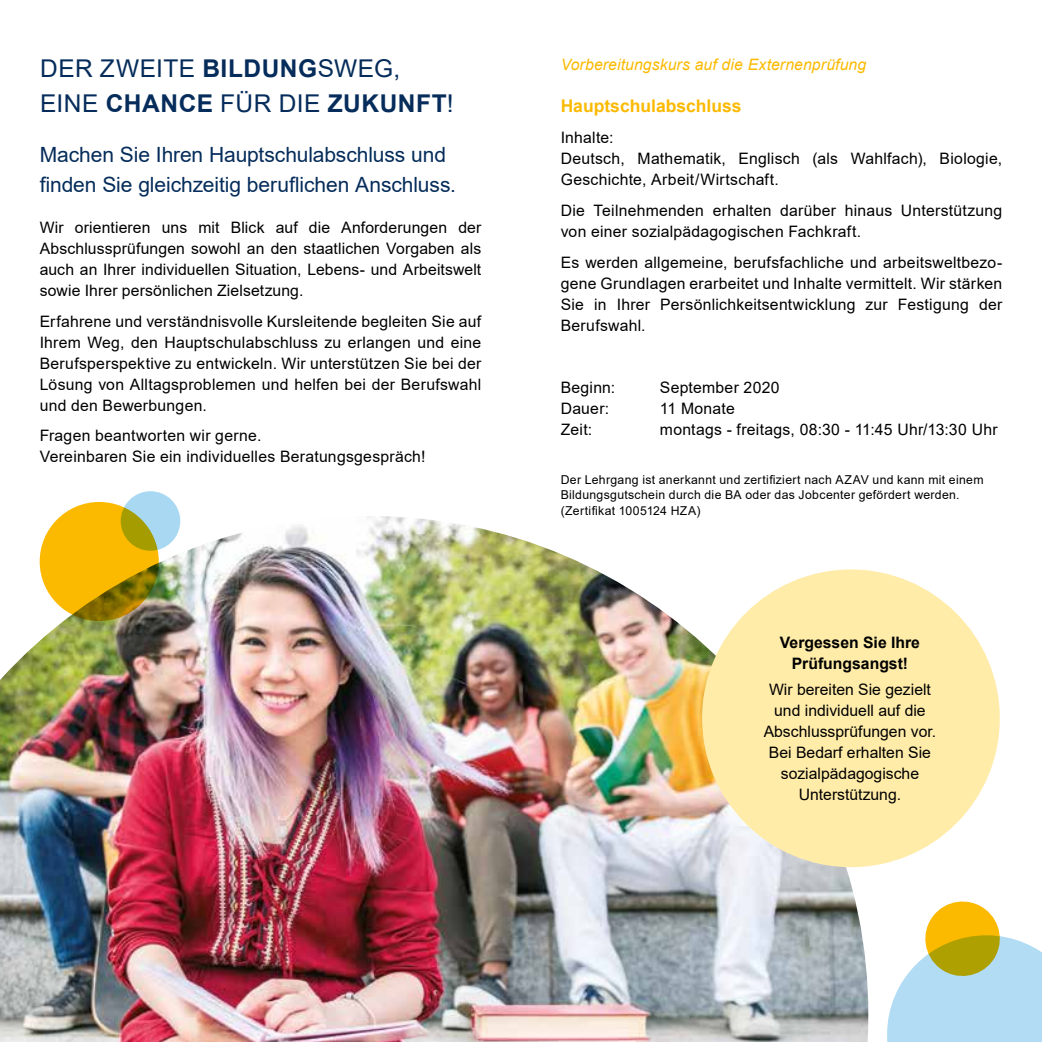
<style>
.page{position:relative;width:1042px;height:1042px;background:#fff}
.page>*{position:absolute;margin:0;border:0;box-sizing:border-box;transform-origin:0 0}
.t1{font:24.5px/35px "Arial";letter-spacing:.02em;color:#052c5a}
.t2{font:21px/29.8px "Arial";letter-spacing:-.005em;color:#052c5a}
.t3{font:700 17.5px "Arial";color:#fbba00}
.t4{font:15.75px/21px "Arial";letter-spacing:.015em;color:#000;text-align:justify}
.t5{font:italic 15.75px "Arial";letter-spacing:.01em;color:#fbba00}
.t6{font:700 15.75px/21px "Arial";color:#000;text-align:center}
.t7{font:12.25px/15.8px "Arial";letter-spacing:.025em;color:#000}
.s1{font-weight:700}
</style>
<div class="page">
<img style="left:0;top:516px;width:868px;height:526px">
<div style="left:702px;top:569px;width:298px;height:298px;background:#ffeca9;border-radius:50%"></div>
<svg style="left:40px;top:502px;width:119px;height:119px;background:#e0a900"></svg>
<svg style="left:887px;top:901px;width:155px;height:141px"></svg>
<svg style="left:121px;top:491px;width:59px;height:60px;background:#a7c4a2"></svg>
<h1 class="t1" style="left:40px;top:51px;width:415px">DER ZWEITE <span class="s1">BILDUNG</span>SWEG,<br>EINE <span class="s1">CHANCE</span> FÜR DIE <span class="s1">ZUKUNFT</span>!</h1>
<h2 class="t2" style="left:40px;top:140px;width:418px">Machen Sie Ihren Hauptschulabschluss und finden Sie gleichzeitig beruflichen Anschluss.</h2>
<p class="t4" style="left:40px;top:216px;width:443px">Wir orientieren uns mit Blick auf die Anforderungen der Abschlussprüfungen sowohl an den staatlichen Vorgaben als auch an Ihrer individuellen Situation, Lebens- und Arbeitswelt sowie Ihrer persönlichen Zielsetzung.</p>
<p class="t4" style="left:40px;top:310px;width:443px">Erfahrene und verständnisvolle Kursleitende begleiten Sie auf Ihrem Weg, den Hauptschulabschluss zu erlangen und eine Berufsperspektive zu entwickeln. Wir unterstützen Sie bei der Lösung von Alltagsproblemen und helfen bei der Berufswahl und den Bewerbungen.</p>
<p class="t4" style="left:40px;top:425px;width:387px">Fragen beantworten wir gerne.<br>Vereinbaren Sie ein individuelles Beratungsgespräch!</p>
<p class="t5" style="left:561px;top:54px;width:307px">Vorbereitungskurs auf die Externenprüfung</p>
<p class="t3" style="left:561px;top:94px;width:182px">Hauptschulabschluss</p>
<p class="t4" style="left:561px;top:127px;width:443px;text-align:left">Inhalte:<br>Deutsch, Mathematik, Englisch (als Wahlfach), Biologie,<br>Geschichte, Arbeit/Wirtschaft.</p>
<p class="t4" style="left:561px;top:200px;width:443px">Die Teilnehmenden erhalten darüber hinaus Unterstützung von einer sozialpädagogischen Fachkraft.</p>
<p class="t4" style="left:561px;top:252px;width:443px">Es werden allgemeine, berufsfachliche und arbeitsweltbezo&shy;gene Grundlagen erarbeitet und Inhalte vermittelt. Wir stärken Sie in Ihrer Persönlichkeitsentwicklung zur Festigung der Berufswahl.</p>
<p class="t4" style="left:561px;top:377px;width:56px">Beginn:</p>
<p class="t4" style="left:660px;top:377px;width:121px">September 2020</p>
<p class="t4" style="left:561px;top:398px;width:50px">Dauer:</p>
<p class="t4" style="left:660px;top:398px;width:76px">11 Monate</p>
<p class="t4" style="left:561px;top:419px;width:33px">Zeit:</p>
<p class="t4" style="left:660px;top:419px;width:339px">montags - freitags, 08:30 - 11:45 Uhr/13:30 Uhr</p>
<p class="t7" style="left:561px;top:471px;width:424px">Der Lehrgang ist anerkannt und zertifiziert nach AZAV und kann mit einem<br>Bildungsgutschein durch die BA oder das Jobcenter gefördert werden. (Zertifikat 1005124 HZA)</p>
<p class="t6" style="left:780px;top:632px;width:142px">Vergessen Sie Ihre<br>Prüfungsangst!</p>
<p class="t4" style="left:764px;top:679px;width:174px;text-align:center">Wir bereiten Sie gezielt und individuell auf die<br>Abschlussprüfungen vor.<br>Bei Bedarf erhalten Sie sozialpädagogische<br>Unterstützung.</p>
</div>
